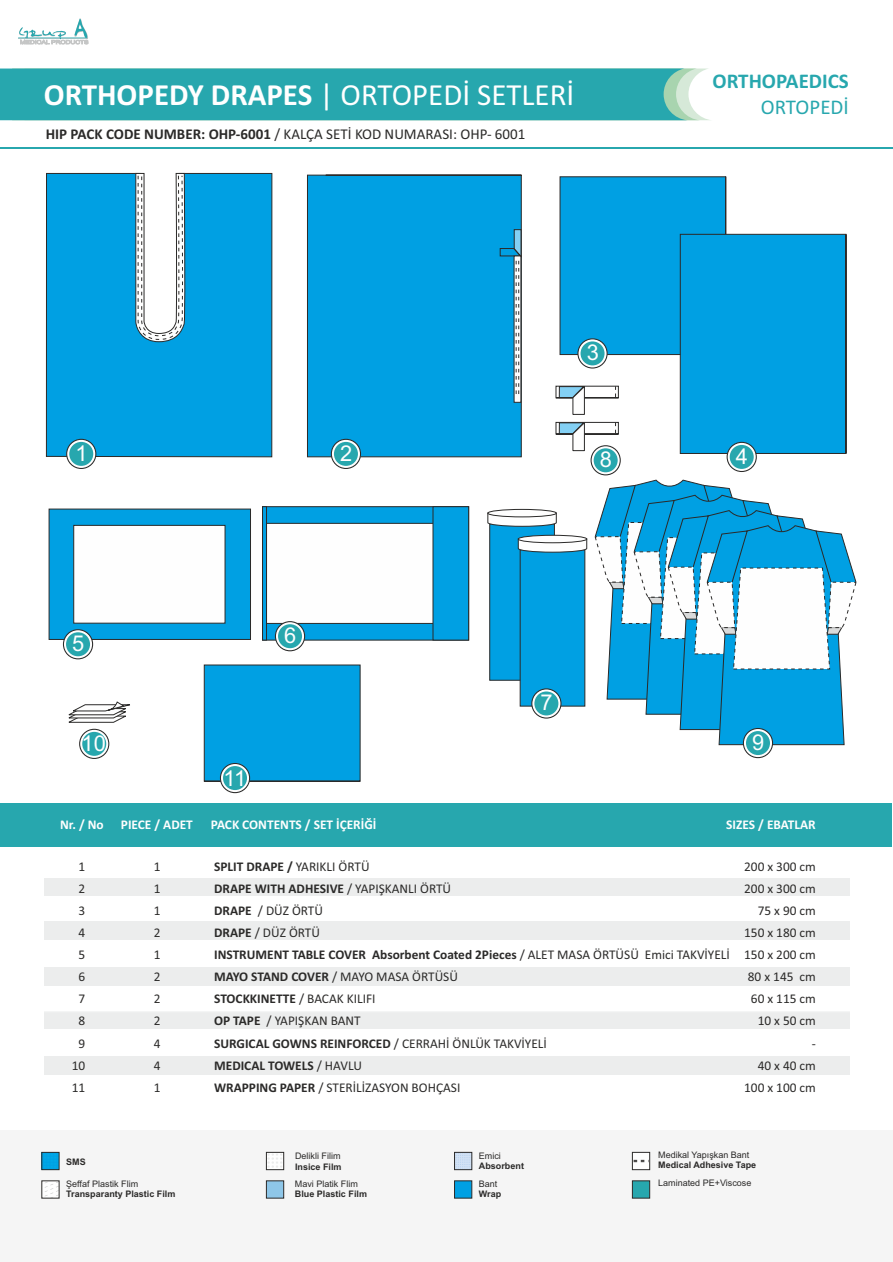
<style>
.page{position:relative;width:893px;height:1262px;background:#fff}
.page>*{position:absolute;margin:0;border:0;box-sizing:border-box;transform-origin:0 0}
.t1{font:30.9px "Calibri";color:#fff}
.t2{font:21.75px "Arial";color:#fefefe}
.t3{font:700 21px "Calibri";color:#27a7ae}
.t4{font:21px "Calibri";color:#27a7ae}
.t5{font:15px "Calibri";color:#2b2a29}
.t6{font:700 13.35px/22.2px "Calibri";color:#2b2a29}
.t7{font:13.35px/22.2px "Calibri";color:#2b2a29;text-align:justify}
.t8{font:700 13.35px "Calibri";color:#fefefe}
.t9{font:9px "Arial";color:#2b2a29}
.t10{font:700 9px "Arial";color:#2b2a29}
.s1{font-weight:700}
.s2{font-weight:400}
</style>
<div class="page">
<div style="left:0;top:1130px;width:893px;height:132px;background:#f5f5f5"></div>
<div style="left:0;top:69px;width:709px;height:51px;background:#27a7ae"></div>
<svg style="left:454px;top:1180px;width:18px;height:18px"></svg>
<svg style="left:43px;top:1154px;width:14px;height:14px"></svg>
<div style="left:41px;top:1152px;width:18px;height:18px;border:1px solid #2b2a29"></div>
<div style="left:266px;top:1152px;width:18px;height:18px;border:1px solid #2b2a29"></div>
<svg style="left:265px;top:1180px;width:19px;height:19px"></svg>
<svg style="left:456px;top:1154px;width:14px;height:14px"></svg>
<div style="left:454px;top:1152px;width:18px;height:18px;border:1px solid #2b2a29"></div>
<svg style="left:45px;top:1182px;width:12px;height:14px"></svg>
<svg style="left:631px;top:1180px;width:19px;height:18px"></svg>
<div style="left:632px;top:1152px;width:17px;height:17px;background:#fefefe"></div>
<svg style="left:634px;top:1160px;width:11px;height:2px"></svg>
<div style="left:632px;top:1152px;width:18px;height:18px;border:1px solid #2b2a29"></div>
<hr style="left:0;top:147px;width:893px;height:2px;background:#27a7ae">
<div style="left:203px;top:664px;width:158px;height:118px;background:#00a0e3"></div>
<div style="left:1px;top:803px;width:890px;height:43px;background:#27a7ae"></div>
<svg style="left:590px;top:445px;width:30px;height:30px"></svg>
<div style="left:593px;top:448px;width:24px;height:24px;background:#27a7ae;border-radius:50%"></div>
<div style="left:307px;top:174px;width:215px;height:283px;background:#00a0e3"></div>
<svg style="left:331px;top:439px;width:30px;height:30px"></svg>
<div style="left:334px;top:442px;width:24px;height:24px;background:#27a7ae;border-radius:50%"></div>
<svg style="left:513px;top:256px;width:8px;height:146px"></svg>
<svg style="left:499px;top:229px;width:23px;height:168px;background:#379fcb"></svg>
<svg style="left:220px;top:763px;width:30px;height:30px"></svg>
<div style="left:223px;top:766px;width:24px;height:24px;background:#27a7ae;border-radius:50%"></div>
<div style="left:46px;top:173px;width:227px;height:285px;background:#00a0e3"></div>
<svg style="left:135px;top:173px;width:50px;height:279px"></svg>
<svg style="left:66px;top:439px;width:30px;height:30px"></svg>
<div style="left:69px;top:442px;width:24px;height:24px;background:#27a7ae;border-radius:50%"></div>
<svg style="left:555px;top:176px;width:291px;height:278px"></svg>
<svg style="left:726px;top:442px;width:30px;height:30px"></svg>
<div style="left:729px;top:445px;width:24px;height:24px;background:#27a7ae;border-radius:50%"></div>
<svg style="left:48px;top:508px;width:203px;height:132px"></svg>
<svg style="left:63px;top:629px;width:30px;height:30px"></svg>
<div style="left:66px;top:632px;width:24px;height:24px;background:#27a7ae;border-radius:50%"></div>
<svg style="left:262px;top:506px;width:207px;height:135px"></svg>
<svg style="left:275px;top:621px;width:30px;height:30px"></svg>
<div style="left:278px;top:624px;width:24px;height:24px;background:#27a7ae;border-radius:50%"></div>
<svg style="left:487px;top:509px;width:69px;height:8px"></svg>
<svg style="left:487px;top:512px;width:100px;height:195px"></svg>
<div style="left:518px;top:535px;width:69px;height:8px;background:#fefefe;border:1px solid #2b2a29;border-radius:50%"></div>
<svg style="left:531px;top:688px;width:30px;height:30px"></svg>
<div style="left:534px;top:691px;width:24px;height:24px;background:#27a7ae;border-radius:50%"></div>
<svg style="left:594px;top:479px;width:263px;height:280px"></svg>
<svg style="left:742px;top:728px;width:31px;height:30px"></svg>
<div style="left:746px;top:731px;width:24px;height:24px;background:#27a7ae;border-radius:50%"></div>
<svg style="left:68px;top:701px;width:62px;height:21px"></svg>
<svg style="left:79px;top:728px;width:30px;height:31px"></svg>
<div style="left:82px;top:732px;width:24px;height:24px;background:#27a7ae;border-radius:50%"></div>
<svg style="left:18px;top:18px;width:71px;height:26px"></svg>
<h1 class="t1" style="left:44px;top:82px;width:532px"><span class="s1">ORTHOPEDY DRAPES</span> | ORTOPEDİ SETLERİ</h1>
<p class="t5" style="left:46px;top:128px;width:481px"><span class="s1">HIP PACK CODE NUMBER: OHP-6001</span> / KALÇA SETİ KOD NUMARASI: OHP- 6001</p>
<h2 class="t2" style="left:586px;top:344px;width:14px">3</h2>
<h3 class="t3" style="left:712px;top:72px;width:138px">ORTHOPAEDICS</h3>
<h3 class="t4" style="left:760px;top:98px;width:89px">ORTOPEDİ</h3>
<h2 class="t2" style="left:75px;top:445px;width:14px">1</h2>
<h2 class="t2" style="left:736px;top:448px;width:14px">4</h2>
<h2 class="t2" style="left:340px;top:445px;width:14px">2</h2>
<h2 class="t2" style="left:600px;top:451px;width:14px">8</h2>
<h2 class="t2" style="left:72px;top:635px;width:14px">5</h2>
<h2 class="t2" style="left:284px;top:627px;width:14px">6</h2>
<h2 class="t2" style="left:540px;top:694px;width:14px">7</h2>
<h2 class="t2" style="left:82px;top:735px;width:26px">10</h2>
<h2 class="t2" style="left:752px;top:734px;width:14px">9</h2>
<p class="t8" style="left:60px;top:819px;width:45px">Nr. / No</p>
<p class="t8" style="left:121px;top:819px;width:73px">PIECE / ADET</p>
<p class="t7" style="left:72px;top:856px;width:15px;text-align:center">1<br>2<br>3<br>4<br>5<br>6<br>7<br>8<br>9<br>10<br>11</p>
<p class="t7" style="left:154px;top:856px;width:8px">1<br>1<br>1<br>2<br>1<br>2<br>2<br>2<br>4<br>4<br>1</p>
<h2 class="t2" style="left:223px;top:769px;width:24px">11</h2>
<p class="t8" style="left:211px;top:819px;width:167px">PACK CONTENTS / SET İÇERİĞİ</p>
<p class="t8" style="left:726px;top:819px;width:91px">SIZES / EBATLAR</p>
<p class="t6" style="left:214px;top:856px;width:517px">SPLIT DRAPE / <span class="s2">YARIKLI ÖRTÜ<br></span>DRAPE WITH ADHESIVE <span class="s2">/ YAPIŞKANLI ÖRTÜ<br></span>DRAPE <span class="s2">/ DÜZ ÖRTÜ<br></span>DRAPE <span class="s2">/ DÜZ ÖRTÜ<br></span>INSTRUMENT TABLE COVER Absorbent Coated 2Pieces <span class="s2">/ ALET MASA ÖRTÜSÜ Emici TAKVİYELİ </span>MAYO STAND COVER <span class="s2">/ MAYO MASA ÖRTÜSÜ<br></span>STOCKKINETTE <span class="s2">/ BACAK KILIFI<br></span>OP TAPE <span class="s2">/ YAPIŞKAN BANT<br></span>SURGICAL GOWNS REINFORCED <span class="s2">/ CERRAHİ ÖNLÜK TAKVİYELİ<br></span>MEDICAL TOWELS <span class="s2">/ HAVLU<br></span>WRAPPING PAPER <span class="s2">/ STERİLİZASYON BOHÇASI</span></p>
<p class="t7" style="left:744px;top:856px;width:73px;text-align:right">200 x 300 cm<br>200 x 300 cm<br>75 x 90 cm<br>150 x 180 cm<br>150 x 200 cm<br>80 x 145 cm<br>60 x 115 cm<br>10 x 50 cm<br>-<br>40 x 40 cm<br>100 x 100 cm</p>
<p class="t10" style="left:66px;top:1158px;width:21px">SMS</p>
<p class="t9" style="left:66px;top:1180px;width:73px">Şeffaf Plastik Flim</p>
<p class="t10" style="left:66px;top:1190px;width:111px">Transparanty Plastic Film</p>
<p class="t9" style="left:295px;top:1152px;width:47px">Delikli Filim</p>
<p class="t10" style="left:295px;top:1163px;width:48px">Insice Film</p>
<p class="t9" style="left:295px;top:1180px;width:64px">Mavi Platik Flim</p>
<p class="t10" style="left:295px;top:1190px;width:74px">Blue Plastic Film</p>
<p class="t9" style="left:479px;top:1152px;width:23px">Emici</p>
<p class="t10" style="left:479px;top:1162px;width:46px">Absorbent</p>
<p class="t9" style="left:479px;top:1180px;width:20px">Bant</p>
<p class="t10" style="left:479px;top:1190px;width:24px">Wrap</p>
<p class="t9" style="left:658px;top:1151px;width:93px">Medikal Yapışkan Bant</p>
<p class="t10" style="left:658px;top:1161px;width:100px">Medical Adhesive Tape</p>
<p class="t9" style="left:658px;top:1179px;width:95px">Laminated PE+Viscose</p>
</div>
